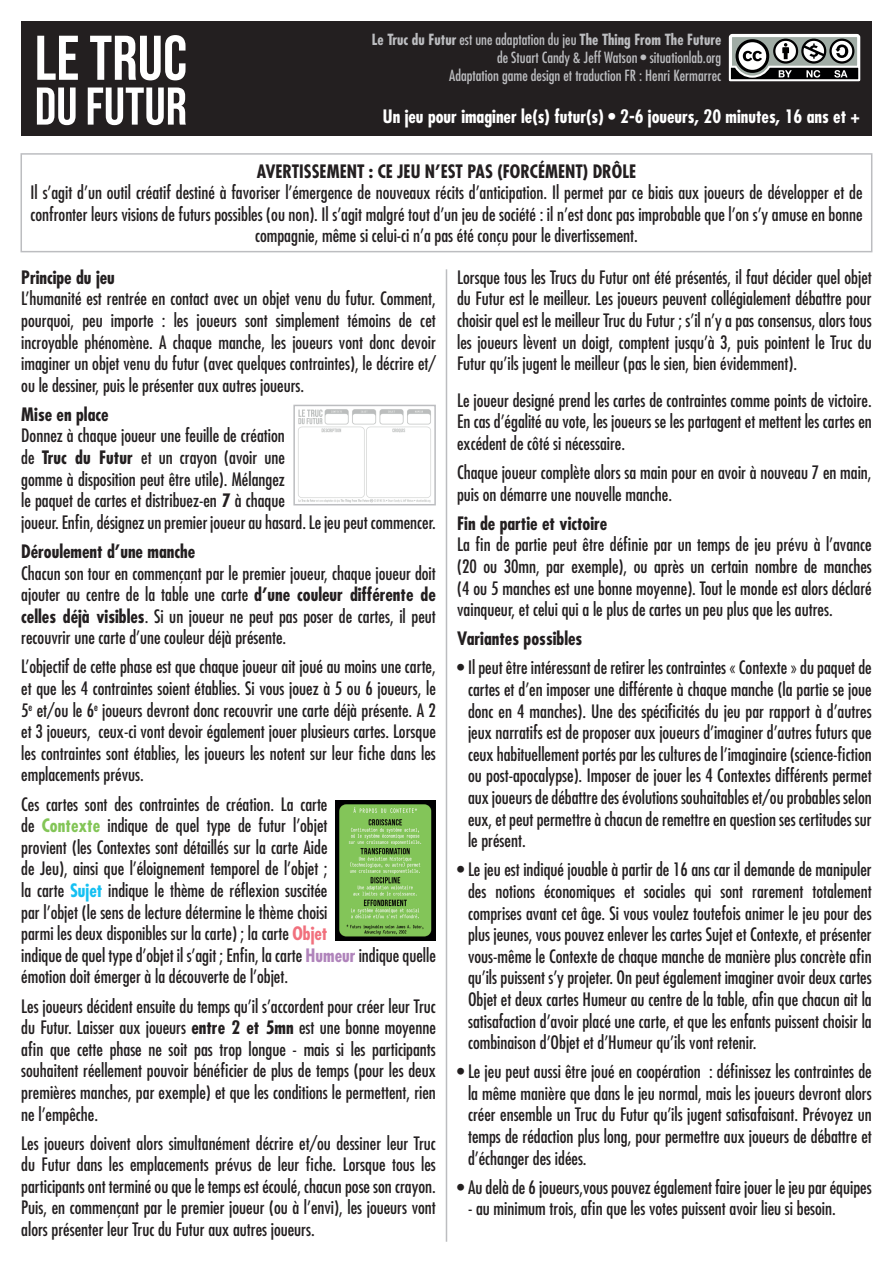
<style>
.page{position:relative;width:893px;height:1263px;background:#fff}
.page>*{position:absolute;margin:0;border:0;box-sizing:border-box;transform-origin:0 0}
.t1{font:63px "Bebas Neue";color:#fff}
.t2{font:52.95px "Bebas Neue";color:#fff}
.t3{font:condensed 18px/21.6px "Futura LT";color:#231f20;text-align:justify}
.t4{font:700 condensed 18px "Futura LT";color:#231f20}
.t5{font:700 condensed 18px "Futura LT";color:#fff}
.t6{font:condensed 15px/18px "Futura LT";color:#bcbdc0;text-align:right}
.s1{font-weight:700}
.s2{font-weight:700;color:#83c557}
.s3{font-weight:700;color:#15c0f2}
.s4{font-weight:700;color:#f1707d}
.s5{font-weight:700;color:#b084bb}
</style>
<div class="page">
<div style="left:21px;top:21px;width:851px;height:115px;background:#231f20"></div>
<div style="left:21px;top:153px;width:851px;height:99px;border:2px solid #bcbdc0"></div>
<img style="left:298px;top:409px;width:133px;height:93px">
<div style="left:293px;top:405px;width:143px;height:100px;border:2px solid #bcbdc0"></div>
<img style="left:336px;top:800px;width:100px;height:140px">
<hr style="left:446px;top:269px;width:1px;height:973px;background:#bcbdc0">
<svg style="left:728px;top:33px;width:133px;height:49px;background:#898c8b"></svg>
<h1 class="t1" style="left:35px;top:22px;width:154px">LE TRUC</h1>
<h2 class="t2" style="left:35px;top:76px;width:154px">DU FUTUR</h2>
<p class="t6" style="left:372px;top:30px;width:351px"><span class="s1">Le Truc du Futur</span> est une adaptation du jeu <span class="s1">The Thing From The Future </span>de Stuart Candy &amp; Jeff Watson • situationlab.org<br>Adaptation game design et traduction FR : Henri Kermarrec</p>
<p class="t5" style="left:383px;top:105px;width:478px">Un jeu pour imaginer le(s) futur(s) • 2-6 joueurs, 20 minutes, 16 ans et +</p>
<p class="t4" style="left:257px;top:160px;width:381px">AVERTISSEMENT : CE JEU N’EST PAS (FORCÉMENT) DRÔLE</p>
<p class="t3" style="left:31px;top:182px;width:834px;text-align:center">Il s’agit d’un outil créatif destiné à favoriser l’émergence de nouveaux récits d’anticipation. Il permet par ce biais aux joueurs de développer et de confronter leurs visions de futurs possibles (ou non). Il s’agit malgré tout d’un jeu de société : il n’est donc pas improbable que l’on s’y amuse en bonne compagnie, même si celui-ci n’a pas été conçu pour le divertissement.</p>
<p class="t4" style="left:21px;top:266px;width:95px">Principe du jeu</p>
<p class="t3" style="left:21px;top:288px;width:416px">L’humanité est rentrée en contact avec un objet venu du futur. Comment, pourquoi, peu importe : les joueurs sont simplement témoins de cet incroyable phénomène. A chaque manche, les joueurs vont donc devoir imaginer un objet venu du futur (avec quelques contraintes), le décrire et/ ou le dessiner, puis le présenter aux autres joueurs.</p>
<p class="t4" style="left:21px;top:403px;width:89px">Mise en place</p>
<p class="t3" style="left:21px;top:425px;width:416px;text-align:left">Donnez à chaque joueur une feuille de création<br>de <span class="s1">Truc du Futur</span> et un crayon (avoir une<br>gomme à disposition peut être utile). Mélangez<br>le paquet de cartes et distribuez-en <span class="s1">7</span> à chaque<br>joueur. Enfin, désignez un premier joueur au hasard. Le jeu peut commencer.</p>
<p class="t4" style="left:21px;top:540px;width:175px">Déroulement d’une manche</p>
<p class="t3" style="left:21px;top:562px;width:416px">Chacun son tour en commençant par le premier joueur, chaque joueur doit ajouter au centre de la table une carte <span class="s1">d’une couleur différente de celles déjà visibles</span>. Si un joueur ne peut pas poser de cartes, il peut recouvrir une carte d’une couleur déjà présente.</p>
<p class="t3" style="left:21px;top:656px;width:416px">L’objectif de cette phase est que chaque joueur ait joué au moins une carte, et que les 4 contraintes soient établies. Si vous jouez à 5 ou 6 joueurs, le 5<sup>e</sup> et/ou le 6<sup>e</sup> joueurs devront donc recouvrir une carte déjà présente. A 2 et 3 joueurs, ceux-ci vont devoir également jouer plusieurs cartes. Lorsque les contraintes sont établies, les joueurs les notent sur leur fiche dans les emplacements prévus.</p>
<p class="t3" style="left:21px;top:793px;width:416px;text-align:left">Ces cartes sont des contraintes de création. La carte<br>de <span class="s2">Contexte</span> indique de quel type de futur l’objet<br>provient (les Contextes sont détaillés sur la carte Aide<br>de Jeu), ainsi que l’éloignement temporel de l’objet ;<br>la carte <span class="s3">Sujet</span> indique le thème de réflexion suscitée<br>par l’objet (le sens de lecture détermine le thème choisi<br>parmi les deux disponibles sur la carte) ; la carte <span class="s4">Objet<br></span>indique de quel type d’objet il s’agit ; Enfin, la carte <span class="s5">Humeur</span> indique quelle émotion doit émerger à la découverte de l’objet.</p>
<p class="t3" style="left:21px;top:995px;width:416px">Les joueurs décident ensuite du temps qu’il s’accordent pour créer leur Truc du Futur. Laisser aux joueurs <span class="s1">entre 2 et 5mn</span> est une bonne moyenne afin que cette phase ne soit pas trop longue - mais si les participants souhaitent réellement pouvoir bénéficier de plus de temps (pour les deux premières manches, par exemple) et que les conditions le permettent, rien ne l’empêche.</p>
<p class="t3" style="left:21px;top:1132px;width:416px">Les joueurs doivent alors simultanément décrire et/ou dessiner leur Truc du Futur dans les emplacements prévus de leur fiche. Lorsque tous les participants ont terminé ou que le temps est écoulé, chacun pose son crayon.<br>Puis, en commençant par le premier joueur (ou à l’envi), les joueurs vont alors présenter leur Truc du Futur aux autres joueurs.</p>
<p class="t3" style="left:457px;top:266px;width:416px">Lorsque tous les Trucs du Futur ont été présentés, il faut décider quel objet du Futur est le meilleur. Les joueurs peuvent collégialement débattre pour choisir quel est le meilleur Truc du Futur ; s’il n’y a pas consensus, alors tous les joueurs lèvent un doigt, comptent jusqu’à 3, puis pointent le Truc du Futur qu’ils jugent le meilleur (pas le sien, bien évidemment).</p>
<p class="t3" style="left:457px;top:389px;width:416px">Le joueur designé prend les cartes de contraintes comme points de victoire.<br>En cas d’égalité au vote, les joueurs se les partagent et mettent les cartes en excédent de côté si nécessaire.</p>
<p class="t3" style="left:457px;top:461px;width:416px">Chaque joueur complète alors sa main pour en avoir à nouveau 7 en main, puis on démarre une nouvelle manche.</p>
<p class="t4" style="left:457px;top:512px;width:152px">Fin de partie et victoire</p>
<p class="t3" style="left:457px;top:534px;width:416px">La fin de partie peut être définie par un temps de jeu prévu à l’avance (20 ou 30mn, par exemple), ou après un certain nombre de manches (4 ou 5 manches est une bonne moyenne). Tout le monde est alors déclaré vainqueur, et celui qui a le plus de cartes un peu plus que les autres.</p>
<p class="t4" style="left:457px;top:627px;width:127px">Variantes possibles</p>
<p class="t3" style="left:468px;top:657px;width:405px;text-indent:-11px">• Il peut être intéressant de retirer les contraintes « Contexte » du paquet de cartes et d’en imposer une différente à chaque manche (la partie se joue donc en 4 manches). Une des spécificités du jeu par rapport à d’autres jeux narratifs est de proposer aux joueurs d’imaginer d’autres futurs que ceux habituellement portés par les cultures de l’imaginaire (science-fiction ou post-apocalypse). Imposer de jouer les 4 Contextes différents permet aux joueurs de débattre des évolutions souhaitables et/ou probables selon eux, et peut permettre à chacun de remettre en question ses certitudes sur le présent.</p>
<p class="t3" style="left:468px;top:859px;width:405px;text-indent:-11px">• Le jeu est indiqué jouable à partir de 16 ans car il demande de manipuler des notions économiques et sociales qui sont rarement totalement comprises avant cet âge. Si vous voulez toutefois animer le jeu pour des plus jeunes, vous pouvez enlever les cartes Sujet et Contexte, et présenter vous-même le Contexte de chaque manche de manière plus concrète afin qu’ils puissent s’y projeter. On peut également imaginer avoir deux cartes Objet et deux cartes Humeur au centre de la table, afin que chacun ait la satisafaction d’avoir placé une carte, et que les enfants puissent choisir la combinaison d’Objet et d’Humeur qu’ils vont retenir.</p>
<p class="t3" style="left:468px;top:1061px;width:405px;text-indent:-11px">• Le jeu peut aussi être joué en coopération : définissez les contraintes de la même manière que dans le jeu normal, mais les joueurs devront alors créer ensemble un Truc du Futur qu’ils jugent satisafaisant. Prévoyez un temps de rédaction plus long, pour permettre aux joueurs de débattre et d’échanger des idées.</p>
<p class="t3" style="left:457px;top:1176px;width:416px">• Au delà de 6 joueurs,vous pouvez également faire jouer le jeu par équipes</p>
<p class="t3" style="left:468px;top:1198px;width:369px">- au minimum trois, afin que les votes puissent avoir lieu si besoin.</p>
</div>
